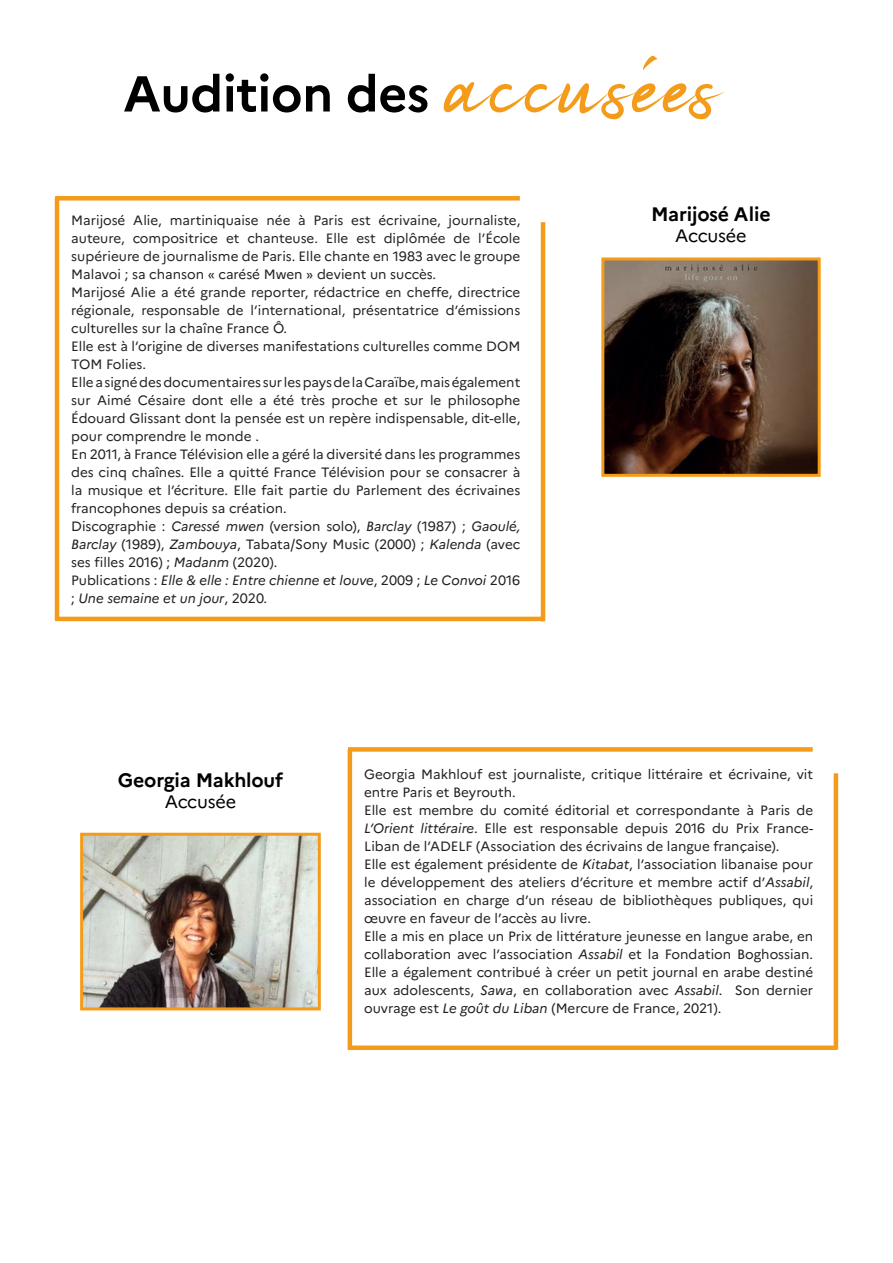
<style>
.page{position:relative;width:893px;height:1263px;background:#fff}
.page>*{position:absolute;margin:0;border:0;box-sizing:border-box;transform-origin:0 0}
.t1{font:141.6px "Apalu";color:#f49b19}
.t2{font:700 50.25px "Marianne";letter-spacing:-.01em;color:#000}
.t3{font:700 19.5px "Marianne";letter-spacing:-.01em;color:#000}
.t4{font:18px "Marianne";letter-spacing:-.015em;color:#000}
.t5{font:13.5px/18px "Marianne";color:#231f20;text-align:justify}
.t6{font:italic 13.5px/18px "Marianne";color:#231f20}
.s1{font-style:italic}
.s2{font-style:normal}
</style>
<div class="page">
<div style="left:55px;top:196px;width:465px;height:5px;background:#f49b19"></div>
<hr style="left:55px;top:617px;width:489px;height:4px;background:#f49b19">
<hr style="left:55px;top:198px;width:4px;height:422px;background:#f49b19">
<hr style="left:541px;top:222px;width:4px;height:399px;background:#f49b19">
<img style="left:605px;top:261px;width:212px;height:212px">
<div style="left:601px;top:257px;width:220px;height:220px;border:3px solid #f49b19"></div>
<div style="left:348px;top:747px;width:465px;height:5px;background:#f49b19"></div>
<div style="left:348px;top:1045px;width:489px;height:5px;background:#f49b19"></div>
<hr style="left:348px;top:749px;width:4px;height:300px;background:#f49b19">
<hr style="left:834px;top:773px;width:4px;height:276px;background:#f49b19">
<img style="left:84px;top:837px;width:233px;height:169px">
<div style="left:80px;top:833px;width:241px;height:177px;border:3px solid #f49b19"></div>
<p class="t2" style="left:123px;top:55px;width:308px">Audition des</p>
<p class="t1" style="left:448px;top:-2px;width:275px">accusées</p>
<p class="t5" style="left:71px;top:210px;width:451px">Marijosé Alie, martiniquaise née à Paris est écrivaine, journaliste, auteure, compositrice et chanteuse. Elle est diplômée de l’École supérieure de journalisme de Paris. Elle chante en 1983 avec le groupe Malavoi ; sa chanson « carésé Mwen » devient un succès.</p>
<p class="t5" style="left:71px;top:282px;width:451px">Marijosé Alie a été grande reporter, rédactrice en cheffe, directrice régionale, responsable de l’international, présentatrice d’émissions culturelles sur la chaîne France Ô.</p>
<p class="t5" style="left:71px;top:336px;width:451px">Elle est à l’origine de diverses manifestations culturelles comme DOM<br>TOM Folies.</p>
<p class="t5" style="left:71px;top:372px;width:451px">Elle a signé des documentaires sur les pays de la Caraïbe, mais également sur Aimé Césaire dont elle a été très proche et sur le philosophe Édouard Glissant dont la pensée est un repère indispensable, dit-elle, pour comprendre le monde .</p>
<p class="t5" style="left:71px;top:444px;width:451px">En 2011, à France Télévision elle a géré la diversité dans les programmes des cinq chaînes. Elle a quitté France Télévision pour se consacrer à la musique et l’écriture. Elle fait partie du Parlement des écrivaines francophones depuis sa création.</p>
<p class="t5" style="left:71px;top:516px;width:451px">Discographie : <span class="s1">Caressé mwen</span> (version solo), <span class="s1">Barclay</span> (1987) ; <span class="s1">Gaoulé, Barclay</span> (1989), <span class="s1">Zambouya</span>, Tabata/Sony Music (2000) ; <span class="s1">Kalenda</span> (avec ses filles 2016) ; <span class="s1">Madanm</span> (2020).</p>
<p class="t6" style="left:71px;top:570px;width:451px"><span class="s2">Publications :</span> Elle &amp; elle : Entre chienne et louve<span class="s2">, 2009 ;</span> Le Convoi <span class="s2">2016 ;</span> Une semaine et un jour<span class="s2">, 2020.</span></p>
<p class="t3" style="left:651px;top:199px;width:121px">Marijosé Alie</p>
<p class="t4" style="left:675px;top:222px;width:73px">Accusée</p>
<p class="t3" style="left:118px;top:765px;width:167px">Georgia Makhlouf</p>
<p class="t4" style="left:165px;top:788px;width:73px">Accusée</p>
<p class="t5" style="left:364px;top:764px;width:451px">Georgia Makhlouf est journaliste, critique littéraire et écrivaine, vit entre Paris et Beyrouth.</p>
<p class="t5" style="left:364px;top:800px;width:451px">Elle est membre du comité éditorial et correspondante à Paris de <span class="s1">L’Orient littéraire</span>. Elle est responsable depuis 2016 du Prix France-Liban de l’ADELF (Association des écrivains de langue française).</p>
<p class="t5" style="left:364px;top:854px;width:451px">Elle est également présidente de <span class="s1">Kitabat</span>, l’association libanaise pour le développement des ateliers d’écriture et membre actif d’<span class="s1">Assabil</span>, association en charge d’un réseau de bibliothèques publiques, qui œuvre en faveur de l’accès au livre.</p>
<p class="t5" style="left:364px;top:926px;width:451px">Elle a mis en place un Prix de littérature jeunesse en langue arabe, en collaboration avec l’association <span class="s1">Assabil</span> et la Fondation Boghossian.<br>Elle a également contribué à créer un petit journal en arabe destiné aux adolescents, <span class="s1">Sawa</span>, en collaboration avec <span class="s1">Assabil</span>. Son dernier ouvrage est <span class="s1">Le goût du Liban</span> (Mercure de France, 2021).</p>
</div>
